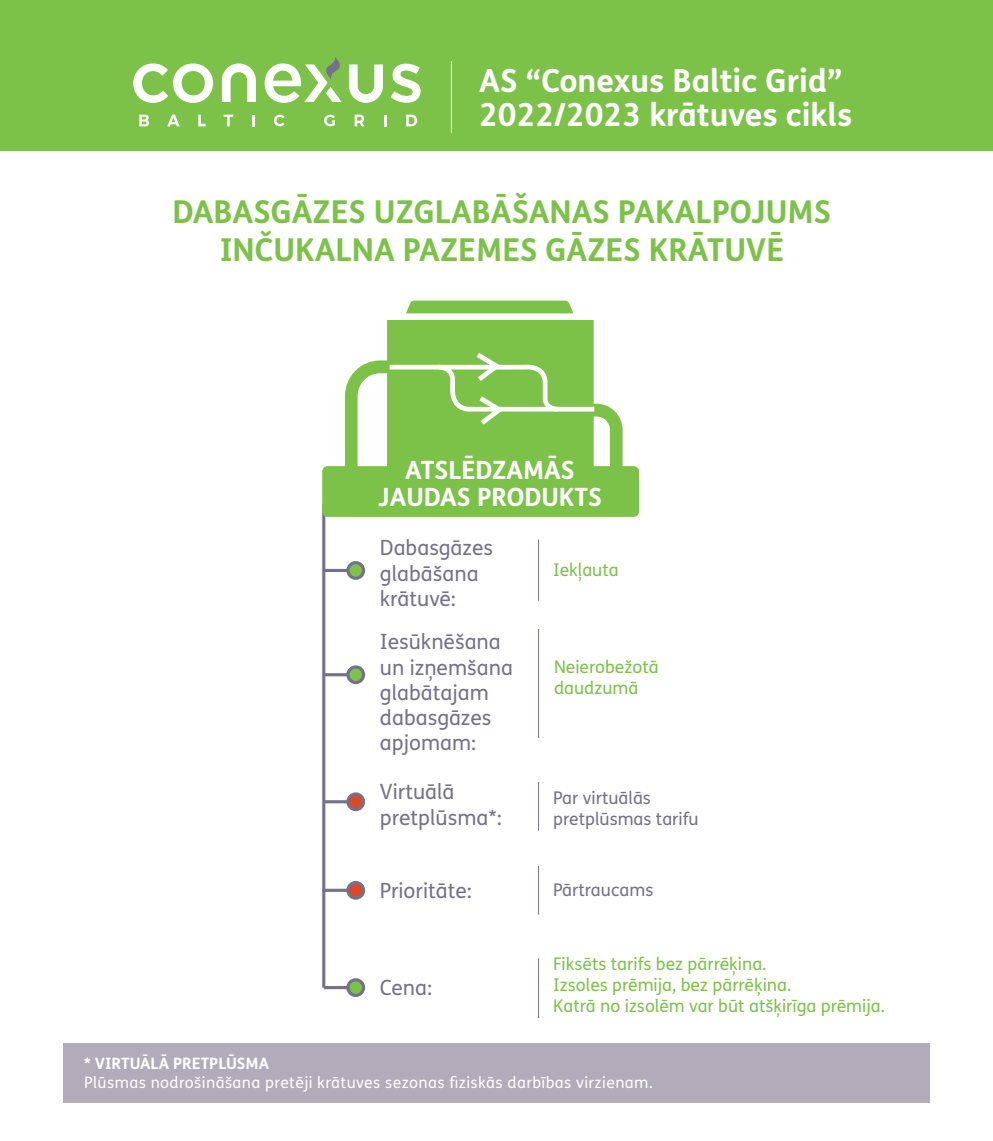
<style>
.page{position:relative;width:993px;height:1141px;background:#fff}
.page>*{position:absolute;margin:0;border:0;box-sizing:border-box;transform-origin:0 0}
.t1{font:700 31.85px/34.3px "FS Me Pro";color:#fff}
.t2{font:700 31.5px/37.8px "FS Me Pro";color:#7cc249;text-align:center}
.t3{font:700 25.2px/26.8px "FS Me Pro";color:#fff;text-align:center}
.t4{font:21px/25.2px "FS Me Pro";color:#74718a}
.t5{font:17.5px/21px "FS Me Pro";color:#7cc249}
.t6{font:17.5px/21px "FS Me Pro";color:#74718a}
.t7{font:15.75px "FS Me Pro";letter-spacing:.025em;color:#fff}
.t8{font:700 15.75px "FS Me Pro";color:#fff}
</style>
<div class="page">
<div style="left:0;top:0;width:992px;height:150px;background:#7cc249"></div>
<svg style="left:139px;top:115px;width:10px;height:11px"></svg>
<svg style="left:167px;top:115px;width:13px;height:11px"></svg>
<svg style="left:198px;top:115px;width:8px;height:11px"></svg>
<svg style="left:223px;top:115px;width:10px;height:11px"></svg>
<svg style="left:252px;top:115px;width:2px;height:11px"></svg>
<svg style="left:274px;top:115px;width:10px;height:11px"></svg>
<svg style="left:324px;top:115px;width:11px;height:11px"></svg>
<svg style="left:354px;top:115px;width:10px;height:11px"></svg>
<svg style="left:384px;top:115px;width:2px;height:11px"></svg>
<svg style="left:406px;top:115px;width:11px;height:11px"></svg>
<svg style="left:133px;top:63px;width:80px;height:40px"></svg>
<svg style="left:390px;top:64px;width:30px;height:39px"></svg>
<svg style="left:222px;top:63px;width:34px;height:39px"></svg>
<svg style="left:349px;top:64px;width:34px;height:39px"></svg>
<svg style="left:264px;top:57px;width:77px;height:46px"></svg>
<hr style="left:451px;top:61px;width:1px;height:72px;background:#fff">
<hr style="left:322px;top:504px;width:3px;height:484px;background:#74718a">
<hr style="left:324px;top:569px;width:25px;height:3px;background:#74718a">
<div style="left:348px;top:563px;width:15px;height:15px;background:#7cc249;border-radius:50%"></div>
<div style="left:346px;top:561px;width:19px;height:19px;border:3px solid #74718a;border-radius:50%"></div>
<hr style="left:324px;top:673px;width:25px;height:3px;background:#74718a">
<div style="left:348px;top:667px;width:15px;height:16px;background:#7cc249;border-radius:50%"></div>
<div style="left:346px;top:665px;width:19px;height:19px;border:3px solid #74718a;border-radius:50%"></div>
<hr style="left:324px;top:800px;width:25px;height:3px;background:#74718a">
<div style="left:348px;top:794px;width:15px;height:16px;background:#df4826;border-radius:50%"></div>
<div style="left:346px;top:792px;width:19px;height:19px;border:3px solid #74718a;border-radius:50%"></div>
<hr style="left:322px;top:889px;width:27px;height:3px;background:#74718a">
<div style="left:348px;top:882px;width:15px;height:16px;background:#df4826;border-radius:50%"></div>
<div style="left:346px;top:881px;width:19px;height:19px;border:3px solid #74718a;border-radius:50%"></div>
<hr style="left:324px;top:986px;width:25px;height:3px;background:#74718a">
<div style="left:348px;top:980px;width:15px;height:15px;background:#7cc249;border-radius:50%"></div>
<div style="left:346px;top:978px;width:19px;height:19px;border:3px solid #74718a;border-radius:50%"></div>
<hr style="left:538px;top:540px;width:1px;height:61px;background:#74718a">
<hr style="left:538px;top:629px;width:1px;height:109px;background:#74718a">
<hr style="left:538px;top:782px;width:1px;height:49px;background:#74718a">
<hr style="left:538px;top:866px;width:1px;height:49px;background:#74718a">
<hr style="left:538px;top:958px;width:1px;height:60px;background:#74718a">
<svg style="left:322px;top:301px;width:316px;height:216px;fill:#7cc249"></svg>
<svg style="left:385px;top:348px;width:213px;height:81px;background:#8eca63"></svg>
<div style="left:63px;top:1043px;width:866px;height:60px;background:#b1abba"></div>
<h1 class="t1" style="left:479px;top:62px;width:374px">AS “Conexus Baltic Grid”<br>2022/2023 krātuves cikls</h1>
<h2 class="t2" style="left:172px;top:191px;width:660px">DABASGĀZES UZGLABĀŠANAS PAKALPOJUMS<br>INČUKALNA PAZEMES GĀZES KRĀTUVĒ</h2>
<h3 class="t3" style="left:378px;top:456px;width:225px">ATSLĒDZAMĀS<br>JAUDAS PRODUKTS</h3>
<p class="t4" style="left:380px;top:535px;width:115px">Dabasgāzes glabāšana krātuvē:</p>
<p class="t4" style="left:380px;top:629px;width:134px">Iesūknēšana un izņemšana glabātajam dabasgāzes apjomam:</p>
<p class="t5" style="left:553px;top:559px;width:67px">Iekļauta</p>
<p class="t5" style="left:554px;top:656px;width:106px">Neierobežotā daudzumā</p>
<p class="t4" style="left:380px;top:779px;width:123px">Virtuālā pretplūsma*:</p>
<p class="t6" style="left:553px;top:787px;width:147px">Par virtuālās pretplūsmas tarifu</p>
<p class="t4" style="left:380px;top:877px;width:93px">Prioritāte:</p>
<p class="t6" style="left:553px;top:879px;width:102px">Pārtraucams</p>
<p class="t4" style="left:380px;top:975px;width:54px">Cena:</p>
<p class="t5" style="left:553px;top:953px;width:333px">Fiksēts tarifs bez pārrēķina.<br>Izsoles prēmija, bez pārrēķina.<br>Katrā no izsolēm var būt atšķirīga prēmija.</p>
<p class="t8" style="left:84px;top:1052px;width:186px">* VIRTUĀLĀ PRETPLŪSMA</p>
<p class="t7" style="left:84px;top:1072px;width:570px">Plūsmas nodrošināšana pretēji krātuves sezonas fiziskās darbības virzienam.</p>
</div>
